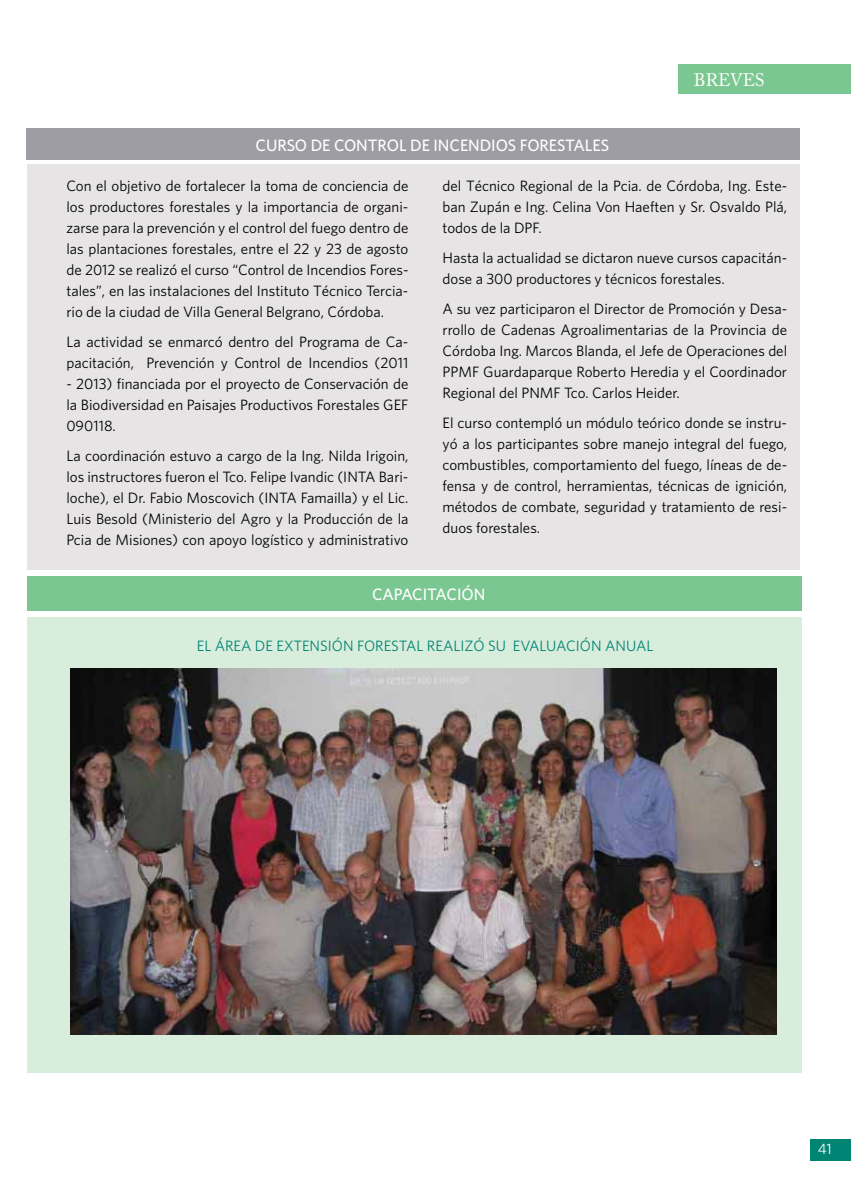
<style>
.page{position:relative;width:851px;height:1191px;background:#fff}
.page>*{position:absolute;margin:0;border:0;box-sizing:border-box;transform-origin:0 0}
.t1{font:18px "Adobe Caslon Pro";letter-spacing:-.01em;color:#fff}
.t2{font:500 16.5px "Whitney";letter-spacing:-.005em;color:#fff}
.t3{font:15px/21px "Whitney";color:#000;text-align:justify}
.t4{font:15px "Whitney";color:#008473}
.t5{font:15px "Whitney";color:#fff}
</style>
<div class="page">
<div style="left:810px;top:1138px;width:40px;height:22px;background:#008473"></div>
<div style="left:678px;top:65px;width:172px;height:29px;background:#7bc791"></div>
<div style="left:28px;top:576px;width:773px;height:34px;background:#7bc791"></div>
<div style="left:28px;top:618px;width:773px;height:455px;background:#d9eddd"></div>
<div style="left:27px;top:128px;width:772px;height:31px;background:#9d9da3"></div>
<div style="left:28px;top:164px;width:771px;height:406px;background:#e6e4e5"></div>
<img style="left:70px;top:669px;width:706px;height:365px">
<p class="t1" style="left:693px;top:69px;width:72px">BREVES</p>
<p class="t2" style="left:255px;top:135px;width:355px">CURSO DE CONTROL DE INCENDIOS FORESTALES</p>
<p class="t3" style="left:66px;top:174px;width:343px">Con el objetivo de fortalecer la toma de conciencia de los productores forestales y la importancia de organi&shy;zarse para la prevención y el control del fuego dentro de las plantaciones forestales, entre el 22 y 23 de agosto de 2012 se realizó el curso “Control de Incendios Fores&shy;tales”, en las instalaciones del Instituto Técnico Tercia&shy;rio de la ciudad de Villa General Belgrano, Córdoba.</p>
<p class="t3" style="left:66px;top:330px;width:343px">La actividad se enmarcó dentro del Programa de Ca&shy;pacitación, Prevención y Control de Incendios (2011</p>
<p class="t3" style="left:66px;top:372px;width:343px">- 2013) financiada por el proyecto de Conservación de la Biodiversidad en Paisajes Productivos Forestales GEF 090118.</p>
<p class="t3" style="left:66px;top:444px;width:343px">La coordinación estuvo a cargo de la Ing. Nilda Irigoin, los instructores fueron el Tco. Felipe Ivandic (INTA Bari&shy;loche), el Dr. Fabio Moscovich (INTA Famailla) y el Lic.<br>Luis Besold (Ministerio del Agro y la Producción de la Pcia de Misiones) con apoyo logístico y administrativo</p>
<p class="t3" style="left:442px;top:174px;width:346px">del Técnico Regional de la Pcia. de Córdoba, Ing. Este&shy;ban Zupán e Ing. Celina Von Haeften y Sr. Osvaldo Plá, todos de la DPF.</p>
<p class="t3" style="left:442px;top:246px;width:346px">Hasta la actualidad se dictaron nueve cursos capacitán&shy;dose a 300 productores y técnicos forestales.</p>
<p class="t3" style="left:442px;top:297px;width:346px">A su vez participaron el Director de Promoción y Desa&shy;rrollo de Cadenas Agroalimentarias de la Provincia de Córdoba Ing. Marcos Blanda, el Jefe de Operaciones del PPMF Guardaparque Roberto Heredia y el Coordinador Regional del PNMF Tco. Carlos Heider.</p>
<p class="t3" style="left:442px;top:411px;width:346px">El curso contempló un módulo teórico donde se instru&shy;yó a los participantes sobre manejo integral del fuego, combustibles, comportamiento del fuego, líneas de de&shy;fensa y de control, herramientas, técnicas de ignición, métodos de combate, seguridad y tratamiento de resi&shy;duos forestales.</p>
<p class="t2" style="left:372px;top:584px;width:115px">CAPACITACIÓN</p>
<p class="t4" style="left:197px;top:637px;width:458px">EL ÁREA DE EXTENSIÓN FORESTAL REALIZÓ SU EVALUACIÓN ANUAL</p>
<p class="t5" style="left:817px;top:1139px;width:15px">41</p>
</div>
